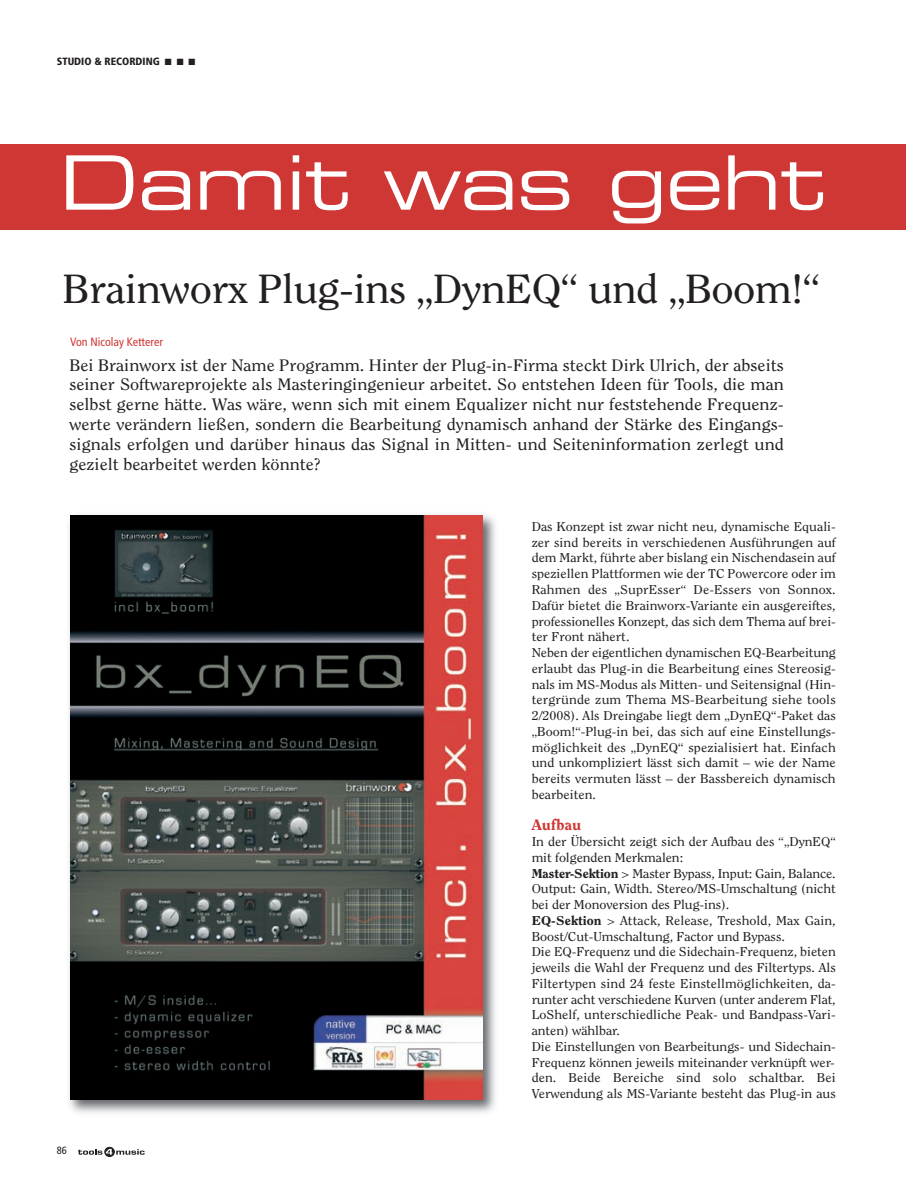
<style>
.page{position:relative;width:906px;height:1191px;background:#fff}
.page>*{position:absolute;margin:0;border:0;box-sizing:border-box;transform-origin:0 0}
.t1{font:75px "Eurostile Extended Two";letter-spacing:-.015em;color:#fff}
.t2{font:40.5px "Clearface Std";letter-spacing:-.015em;color:#231f20;scale:1.1 1}
.t3{font:16.5px/19.8px "Clearface Std";color:#231f20;text-align:justify;scale:1.1 1}
.t4{font:800 15px "Clearface Std";color:#cf3735;scale:1.1 1}
.t5{font:12.75px/15.8px "Clearface Std";color:#231f20;scale:1.1 1}
.t6{font:condensed 12px "Frutiger LT Std";color:#cf3735}
.t7{font:900 condensed 10.5px "Frutiger LT Std";color:#231f20}
.t8{font:condensed 10.5px "Frutiger LT Std";color:#231f20}
.s1{font-weight:800}
</style>
<div class="page">
<div style="left:0;top:145px;width:906px;height:85px;background:#cf3735"></div>
<div style="left:105px;top:1147px;width:9px;height:9px;border:1px solid #231f20;border-radius:50%"></div>
<svg style="left:78px;top:1148px;width:67px;height:6px"></svg>
<img style="left:69px;top:514px;width:427px;height:599px">
<img style="left:70px;top:515px;width:412px;height:584px">
<p class="t7" style="left:57px;top:57px;width:140px">STUDIO &amp; RECORDING ■ ■ ■</p>
<h1 class="t1" style="left:60px;top:155px;width:767px">Damit was geht</h1>
<h2 class="t2" style="left:62px;top:272px;width:690px">Brainworx Plug-ins „DynEQ“ und „Boom!“</h2>
<p class="t6" style="left:70px;top:337px;width:94px">Von Nicolay Ketterer</p>
<p class="t3" style="left:69px;top:356px;width:651px">Bei Brainworx ist der Name Programm. Hinter der Plug-in-Firma steckt Dirk Ulrich, der abseits seiner Softwareprojekte als Masteringingenieur arbeitet. So entstehen Ideen für Tools, die man selbst gerne hätte. Was wäre, wenn sich mit einem Equalizer nicht nur feststehende Frequenz&shy;werte verändern ließen, sondern die Bearbeitung dynamisch anhand der Stärke des Eingangs&shy;signals erfolgen und darüber hinaus das Signal in Mitten- und Seiteninformation zerlegt und gezielt bearbeitet werden könnte?</p>
<p class="t8" style="left:57px;top:1146px;width:12px">86</p>
<p class="t5" style="left:531px;top:519px;width:278px">Das Konzept ist zwar nicht neu, dynamische Equali&shy;zer sind bereits in verschiedenen Ausführungen auf dem Markt, führte aber bislang ein Nischendasein auf speziellen Plattformen wie der TC Powercore oder im Rahmen des „SuprEsser“ De-Essers von Sonnox.<br>Dafür bietet die Brainworx-Variante ein ausgereiftes, professionelles Konzept, das sich dem Thema auf brei&shy;ter Front nähert.<br>Neben der eigentlichen dynamischen EQ-Bearbeitung erlaubt das Plug-in die Bearbeitung eines Stereosig&shy;nals im MS-Modus als Mitten- und Seitensignal (Hin&shy;tergründe zum Thema MS-Bearbeitung siehe tools 2/2008). Als Dreingabe liegt dem „DynEQ“-Paket das „Boom!“-Plug-in bei, das sich auf eine Einstellungs&shy;möglichkeit des „DynEQ“ spezialisiert hat. Einfach und unkompliziert lässt sich damit – wie der Name bereits vermuten lässt – der Bassbereich dynamisch bearbeiten.</p>
<p class="t4" style="left:531px;top:816px;width:46px">Aufbau</p>
<p class="t5" style="left:531px;top:834px;width:278px">In der Übersicht zeigt sich der Aufbau des “„DynEQ“ mit folgenden Merkmalen:<br><span class="s1">Master-Sektion</span> &gt; Master Bypass, Input: Gain, Balance.<br>Output: Gain, Width. Stereo/MS-Umschaltung (nicht bei der Monoversion des Plug-ins).<br><span class="s1">EQ-Sektion</span> &gt; Attack, Release, Treshold, Max Gain, Boost/Cut-Umschaltung, Factor und Bypass.<br>Die EQ-Frequenz und die Sidechain-Frequenz, bieten jeweils die Wahl der Frequenz und des Filtertyps. Als Filtertypen sind 24 feste Einstellmöglichkeiten, da&shy;runter acht verschiedene Kurven (unter anderem Flat, LoShelf, unterschiedliche Peak- und Bandpass-Vari&shy;anten) wählbar.<br>Die Einstellungen von Bearbeitungs- und Sidechain-Frequenz können jeweils miteinander verknüpft wer&shy;den. Beide Bereiche sind solo schaltbar. Bei Verwendung als MS-Variante besteht das Plug-in aus</p>
</div>
